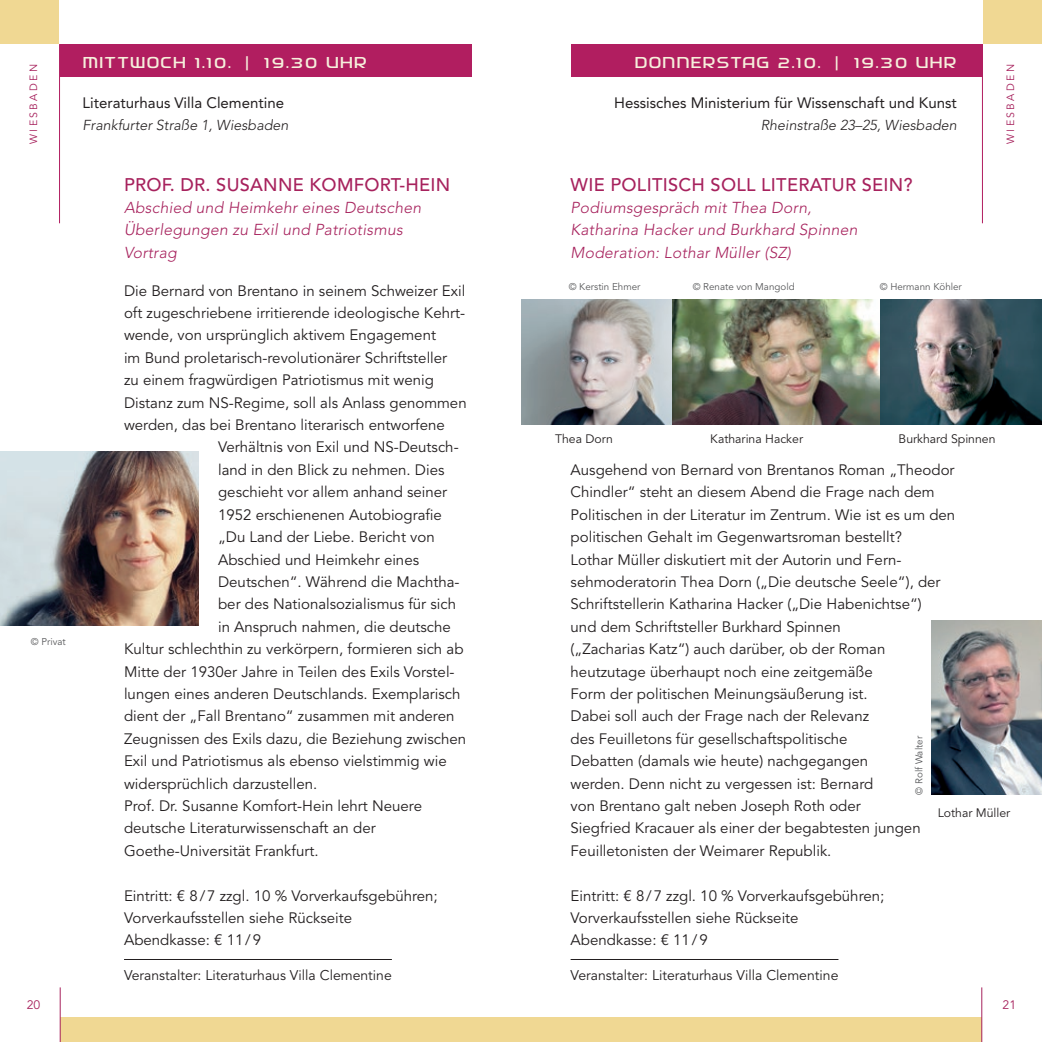
<style>
.page{position:relative;width:1042px;height:1042px;background:#fff}
.page>*{position:absolute;margin:0;border:0;box-sizing:border-box;transform-origin:0 0}
.t1{font:500 18.2px "Avenir";letter-spacing:.015em;color:#a7225d}
.t2{font:italic 300 15.75px/22.4px "Avenir";letter-spacing:.015em;color:#a7225d}
.t3{font:500 15.75px "SF Hypocrisy";letter-spacing:.04em;color:#f6f0dc}
.t4{font:15.05px/22.4px "Avenir";color:#231f20}
.t5{font:15.05px "Avenir";color:#231f20}
.t6{font:italic 300 14.35px "Avenir";color:#231f20}
.t7{font:14px "Avenir";color:#231f20}
.t8{font:12.25px "Avenir";color:#231f20}
.t9{font:12.25px "Avenir";color:#a7225d}
.t10{font:10.5px "Avenir";letter-spacing:.23em;color:#a7225d}
.t11{font:9.8px "Avenir";color:#57585a}
</style>
<div class="page">
<hr style="left:981px;top:987px;width:1px;height:55px;background:#a7225d">
<hr style="left:60px;top:987px;width:1px;height:55px;background:#a7225d">
<div style="left:0;top:0;width:59px;height:44px;background:#f0d893"></div>
<div style="left:983px;top:0;width:59px;height:44px;background:#f0d893"></div>
<div style="left:60px;top:44px;width:411px;height:33px;background:#b11e60"></div>
<div style="left:571px;top:44px;width:412px;height:33px;background:#b11e60"></div>
<div style="left:60px;top:1017px;width:921px;height:25px;background:#f0d893"></div>
<hr style="left:124px;top:959px;width:268px;height:1px;background:#231f20">
<img style="left:0;top:451px;width:198px;height:174px">
<hr style="left:570px;top:959px;width:268px;height:1px;background:#231f20">
<hr style="left:59px;top:44px;width:1px;height:179px;background:#b11e60">
<hr style="left:982px;top:44px;width:1px;height:179px;background:#b11e60">
<img style="left:932px;top:620px;width:110px;height:174px">
<img style="left:521px;top:299px;width:521px;height:125px">
<p class="t3" style="left:83px;top:53px;width:286px">MITTWOCH 1.10. | 19.30 UHR</p>
<p class="t3" style="left:634px;top:53px;width:324px">DONNERSTAG 2.10. | 19.30 UHR</p>
<p class="t5" style="left:614px;top:94px;width:344px">Hessisches Ministerium für Wissenschaft und Kunst</p>
<p class="t6" style="left:761px;top:117px;width:198px">Rheinstraße 23–25, Wiesbaden</p>
<p class="t10" style="left:28px;top:144px;width:82px;rotate:-90deg">WIESBADEN</p>
<p class="t10" style="left:1004px;top:144px;width:82px;rotate:-90deg">WIESBADEN</p>
<p class="t5" style="left:83px;top:94px;width:203px">Literaturhaus Villa Clementine</p>
<p class="t6" style="left:83px;top:117px;width:207px">Frankfurter Straße 1, Wiesbaden</p>
<p class="t11" style="left:31px;top:636px;width:36px">© Privat</p>
<p class="t9" style="left:27px;top:998px;width:15px">20</p>
<p class="t1" style="left:124px;top:174px;width:328px">PROF. DR. SUSANNE KOMFORT-HEIN</p>
<p class="t2" style="left:124px;top:196px;width:299px">Abschied und Heimkehr eines Deutschen<br>Überlegungen zu Exil und Patriotismus<br>Vortrag</p>
<p class="t4" style="left:124px;top:280px;width:343px">Die Bernard von Brentano in seinem Schweizer Exil</p>
<p class="t4" style="left:124px;top:302px;width:343px">oft zugeschriebene irritierende ideologische Kehrt-</p>
<p class="t4" style="left:124px;top:324px;width:313px">wende, von ursprünglich aktivem Engagement</p>
<p class="t4" style="left:124px;top:347px;width:325px">im Bund proletarisch-revolutionärer Schriftsteller</p>
<p class="t4" style="left:124px;top:369px;width:311px">zu einem fragwürdigen Patriotismus mit wenig</p>
<p class="t4" style="left:124px;top:392px;width:344px">Distanz zum NS-Regime, soll als Anlass genommen</p>
<p class="t4" style="left:124px;top:414px;width:322px">werden, das bei Brentano literarisch entworfene</p>
<p class="t4" style="left:218px;top:436px;width:242px">Verhältnis von Exil und NS-Deutsch-</p>
<p class="t4" style="left:218px;top:459px;width:228px">land in den Blick zu nehmen. Dies</p>
<p class="t4" style="left:218px;top:481px;width:231px">geschieht vor allem anhand seiner</p>
<p class="t4" style="left:218px;top:504px;width:225px">1952 erschienenen Autobiografie</p>
<p class="t4" style="left:218px;top:526px;width:218px">„Du Land der Liebe. Bericht von</p>
<p class="t4" style="left:218px;top:548px;width:202px">Abschied und Heimkehr eines</p>
<p class="t4" style="left:218px;top:571px;width:243px">Deutschen“. Während die Machtha-</p>
<p class="t4" style="left:218px;top:593px;width:239px">ber des Nationalsozialismus für sich</p>
<p class="t4" style="left:218px;top:616px;width:234px">in Anspruch nahmen, die deutsche</p>
<p class="t4" style="left:124px;top:638px;width:341px">Kultur schlechthin zu verkörpern, formieren sich ab</p>
<p class="t4" style="left:124px;top:660px;width:332px">Mitte der 1930er Jahre in Teilen des Exils Vorstel-</p>
<p class="t4" style="left:124px;top:683px;width:338px">lungen eines anderen Deutschlands. Exemplarisch</p>
<p class="t4" style="left:124px;top:705px;width:332px">dient der „Fall Brentano“ zusammen mit anderen</p>
<p class="t4" style="left:124px;top:728px;width:344px">Zeugnissen des Exils dazu, die Beziehung zwischen</p>
<p class="t4" style="left:124px;top:750px;width:324px">Exil und Patriotismus als ebenso vielstimmig wie</p>
<p class="t4" style="left:124px;top:772px;width:195px">widersprüchlich darzustellen.</p>
<p class="t4" style="left:124px;top:795px;width:299px">Prof. Dr. Susanne Komfort-Hein lehrt Neuere</p>
<p class="t4" style="left:124px;top:817px;width:253px">deutsche Literaturwissenschaft an der</p>
<p class="t4" style="left:124px;top:840px;width:196px">Goethe-Universität Frankfurt.</p>
<p class="t4" style="left:124px;top:884px;width:315px">Eintritt: € 8/7 zzgl. 10 % Vorverkaufsgebühren;<br>Vorverkaufsstellen siehe Rückseite<br>Abendkasse: € 11/9</p>
<p class="t7" style="left:124px;top:966px;width:269px">Veranstalter: Literaturhaus Villa Clementine</p>
<p class="t1" style="left:570px;top:174px;width:344px">WIE POLITISCH SOLL LITERATUR SEIN?</p>
<p class="t2" style="left:570px;top:196px;width:288px">Podiumsgespräch mit Thea Dorn,<br>Katharina Hacker und Burkhard Spinnen<br>Moderation: Lothar Müller (SZ)</p>
<p class="t11" style="left:569px;top:281px;width:73px">© Kerstin Ehmer</p>
<p class="t11" style="left:693px;top:281px;width:103px">© Renate von Mangold</p>
<p class="t11" style="left:880px;top:281px;width:84px">© Hermann Köhler</p>
<p class="t8" style="left:555px;top:432px;width:59px">Thea Dorn</p>
<p class="t8" style="left:710px;top:432px;width:94px">Katharina Hacker</p>
<p class="t8" style="left:898px;top:432px;width:98px">Burkhard Spinnen</p>
<p class="t4" style="left:570px;top:459px;width:386px">Ausgehend von Bernard von Brentanos Roman „Theodor Chindler“ steht an diesem Abend die Frage nach dem Politischen in der Literatur im Zentrum. Wie ist es um den politischen Gehalt im Gegenwartsroman bestellt?<br>Lothar Müller diskutiert mit der Autorin und Fern&shy;sehmoderatorin Thea Dorn („Die deutsche Seele“), der Schriftstellerin Katharina Hacker („Die Habenichtse“)<br>und dem Schriftsteller Burkhard Spinnen<br>(„Zacharias Katz“) auch darüber, ob der Roman heutzutage überhaupt noch eine zeitgemäße<br>Form der politischen Meinungsäußerung ist.<br>Dabei soll auch der Frage nach der Relevanz<br>des Feuilletons für gesellschaftspolitische<br>Debatten (damals wie heute) nachgegangen<br>werden. Denn nicht zu vergessen ist: Bernard<br>von Brentano galt neben Joseph Roth oder<br>Siegfried Kracauer als einer der begabtesten jungen Feuilletonisten der Weimarer Republik.</p>
<p class="t4" style="left:570px;top:884px;width:315px">Eintritt: € 8/7 zzgl. 10 % Vorverkaufsgebühren;<br>Vorverkaufsstellen siehe Rückseite<br>Abendkasse: € 11/9</p>
<p class="t7" style="left:570px;top:966px;width:269px">Veranstalter: Literaturhaus Villa Clementine</p>
<p class="t11" style="left:913px;top:794px;width:60px;rotate:-90deg">© Rolf Walter</p>
<p class="t8" style="left:938px;top:806px;width:74px">Lothar Müller</p>
<p class="t9" style="left:1002px;top:998px;width:15px">21</p>
</div>
